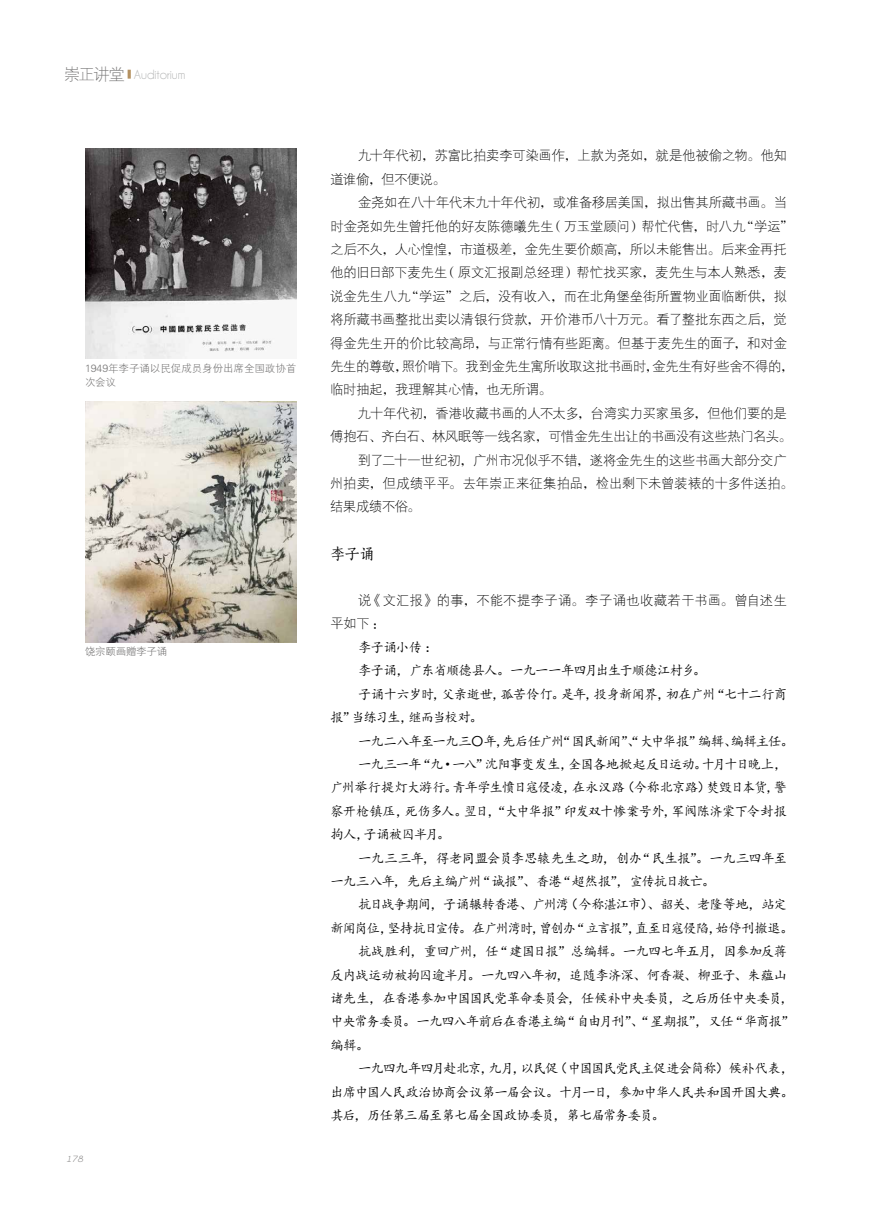
<style>
.page{position:relative;width:872px;height:1212px;background:#fff}
.page>*{position:absolute;margin:0;border:0;box-sizing:border-box;transform-origin:0 0}
.t1{font:15px "FZSKBXKJW GB1 0";color:#000}
.t2{font:13.5px "Kai Ti";letter-spacing:-.055em;color:#000}
.t3{font:13.5px "FZXDXK GBK1 0";letter-spacing:-.01em;color:#000}
.t4{font:13.5px "Kai Ti";letter-spacing:-.08em;color:#000}
.t5{font:13.5px "FZXDXK GBK1 0";letter-spacing:-.03em;color:#000}
.t6{font:13.5px "FZXDXK GBK1 0";letter-spacing:.01em;color:#000}
.t7{font:13.5px "Kai Ti";letter-spacing:-.03em;color:#000}
.t8{font:13.5px "FZXDXK GBK1 0";letter-spacing:.025em;color:#000}
.t9{font:13.5px "Champagne&Limousines";color:#b5b6b6}
.t10{font:13.5px "Kai Ti";letter-spacing:-.095em;color:#000}
.t11{font:10.5px/13.5px "FZXH1 K GBK1 0";letter-spacing:-.005em;color:#727171}
.t12{font:10.5px "FZXH1 K GBK1 0";letter-spacing:-.025em;color:#727171}
.t13{font:italic 9px "Champagne&Limousines";color:#727171;scale:1.2 1}
.s1{font-family:"FZXDXK GBK1 0";font-size:16.5px;color:#727171}
.s2{font-family:"FZBSK GBK1 0"}
</style>
<div class="page">
<img style="left:85px;top:402px;width:211px;height:240px">
<img style="left:85px;top:149px;width:211px;height:210px">
<svg style="left:128px;top:70px;width:3px;height:9px"></svg>
<p class="t9" style="left:64px;top:67px;width:123px"><span class="s1">崇正讲堂</span> Auditorium</p>
<p class="t11" style="left:85px;top:362px;width:213px">1949年李子诵以民促成员身份出席全国政协首次会议</p>
<p class="t12" style="left:85px;top:646px;width:84px">饶宗颐画赠李子诵</p>
<p class="t13" style="left:66px;top:1154px;width:16px">178</p>
<p class="t3" style="left:358px;top:148px;width:430px">九十年代初<span class="s2">，</span>苏富比拍卖李可染画作<span class="s2">，</span>上款为尧如<span class="s2">，</span>就是他被偷之物<span class="s2">。</span>他知</p>
<p class="t3" style="left:330px;top:172px;width:117px">道谁偷<span class="s2">，</span>但不便说<span class="s2">。</span></p>
<p class="t3" style="left:358px;top:195px;width:430px">金尧如在八十年代末九十年代初<span class="s2">，</span>或准备移居美国<span class="s2">，</span>拟出售其所藏书画<span class="s2">。</span>当</p>
<p class="t3" style="left:330px;top:219px;width:464px">时金尧如先生曾托他的好友陈德曦先生<span class="s2">（</span>万玉堂顾问<span class="s2">）</span>帮忙代售<span class="s2">，</span>时八九<span class="s2">“</span>学运<span class="s2">”</span></p>
<p class="t3" style="left:330px;top:242px;width:458px">之后不久<span class="s2">，</span>人心惶惶<span class="s2">，</span>市道极差<span class="s2">，</span>金先生要价颇高<span class="s2">，</span>所以未能售出<span class="s2">。</span>后来金再托</p>
<p class="t3" style="left:330px;top:265px;width:458px">他的旧日部下麦先生<span class="s2">（</span>原文汇报副总经理<span class="s2">）</span>帮忙找买家<span class="s2">，</span>麦先生与本人熟悉<span class="s2">，</span>麦</p>
<p class="t3" style="left:330px;top:289px;width:458px">说金先生八九<span class="s2">“</span>学运<span class="s2">”</span>之后<span class="s2">，</span>没有收入<span class="s2">，</span>而在北角堡垒街所置物业面临断供<span class="s2">，</span>拟</p>
<p class="t3" style="left:330px;top:312px;width:458px">将所藏书画整批出卖以清银行贷款<span class="s2">，</span>开价港币八十万元<span class="s2">。</span>看了整批东西之后<span class="s2">，</span>觉</p>
<p class="t3" style="left:330px;top:336px;width:458px">得金先生开的价比较高昂<span class="s2">，</span>与正常行情有些距离<span class="s2">。</span>但基于麦先生的面子<span class="s2">，</span>和对金</p>
<p class="t3" style="left:330px;top:359px;width:464px">先生的尊敬<span class="s2">，</span>照价啃下<span class="s2">。</span>我到金先生寓所收取这批书画时<span class="s2">，</span>金先生有好些舍不得的<span class="s2">，</span></p>
<p class="t3" style="left:330px;top:382px;width:223px">临时抽起<span class="s2">，</span>我理解其心情<span class="s2">，</span>也无所谓<span class="s2">。</span></p>
<p class="t3" style="left:358px;top:406px;width:430px">九十年代初<span class="s2">，</span>香港收藏书画的人不太多<span class="s2">，</span>台湾实力买家虽多<span class="s2">，</span>但他们要的是</p>
<p class="t5" style="left:330px;top:429px;width:463px">傅抱石<span class="s2">、</span>齐白石<span class="s2">、</span>林风眠等一线名家<span class="s2">，</span>可惜金先生出让的书画没有这些热门名头<span class="s2">。</span></p>
<p class="t3" style="left:358px;top:453px;width:430px">到了二十一世纪初<span class="s2">，</span>广州市况似乎不错<span class="s2">，</span>遂将金先生的这些书画大部分交广</p>
<p class="t6" style="left:330px;top:476px;width:464px">州拍卖<span class="s2">，</span>但成绩平平<span class="s2">。</span>去年崇正来征集拍品<span class="s2">，</span>检出剩下未曾装裱的十多件送拍<span class="s2">。</span></p>
<p class="t3" style="left:330px;top:499px;width:92px">结果成绩不俗<span class="s2">。</span></p>
<p class="t1" style="left:330px;top:546px;width:46px">李子诵</p>
<p class="t8" style="left:358px;top:593px;width:430px">说<span class="s2">《</span>文汇报<span class="s2">》</span>的事<span class="s2">，</span>不能不提李子诵<span class="s2">。</span>李子诵也收藏若干书画<span class="s2">。</span>曾自述生</p>
<p class="t3" style="left:330px;top:616px;width:56px">平如下<span class="s2">：</span></p>
<p class="t2" style="left:358px;top:640px;width:81px">李子诵小传：</p>
<p class="t2" style="left:358px;top:664px;width:349px">李子诵，广东省顺德县人。一九一一年四月出生于顺德江村乡。</p>
<p class="t2" style="left:358px;top:687px;width:430px">子诵十六岁时，父亲逝世，孤苦伶仃。是年，投身新闻界，初在广州“七十二行商</p>
<p class="t10" style="left:330px;top:710px;width:154px">报”当练习生，继而当校对。</p>
<p class="t2" style="left:358px;top:734px;width:437px">一九二八年至一九三〇年，先后任广州“国民新闻”、“大中华报”编辑、编辑主任。</p>
<p class="t2" style="left:358px;top:757px;width:430px">一九三一年“九·一八”沈阳事变发生，全国各地掀起反日运动。十月十日晚上，</p>
<p class="t2" style="left:330px;top:781px;width:458px">广州举行提灯大游行。青年学生愤日寇侵凌，在永汉路（今称北京路）焚毁日本货，警</p>
<p class="t2" style="left:330px;top:804px;width:458px">察开枪镇压，死伤多人。翌日，“大中华报”印发双十惨案号外，军阀陈济棠下令封报</p>
<p class="t2" style="left:330px;top:827px;width:121px">拘人，子诵被囚半月。</p>
<p class="t7" style="left:358px;top:851px;width:430px">一九三三年，得老同盟会员李思辕先生之助，创办“民生报”。一九三四年至</p>
<p class="t2" style="left:330px;top:874px;width:386px">一九三八年，先后主编广州“诚报”、香港“超然报”，宣传抗日救亡。</p>
<p class="t2" style="left:358px;top:898px;width:430px">抗日战争期间，子诵辗转香港、广州湾（今称湛江市）、韶关、老隆等地，站定</p>
<p class="t4" style="left:330px;top:921px;width:464px">新闻岗位，坚持抗日宣传。在广州湾时，曾创办“立言报”，直至日寇侵陷，始停刊撤退。</p>
<p class="t2" style="left:358px;top:944px;width:430px">抗战胜利，重回广州，任“建国日报”总编辑。一九四七年五月，因参加反蒋</p>
<p class="t2" style="left:330px;top:968px;width:458px">反内战运动被拘囚逾半月。一九四八年初，追随李济深、何香凝、柳亚子、朱藴山</p>
<p class="t2" style="left:330px;top:991px;width:464px">诸先生，在香港参加中国国民党革命委员会，任候补中央委员，之后历任中央委员，</p>
<p class="t2" style="left:330px;top:1015px;width:464px">中央常务委员。一九四八年前后在香港主编“自由月刊”、“星期报”，又任“华商报”</p>
<p class="t2" style="left:330px;top:1038px;width:40px">编辑。</p>
<p class="t2" style="left:358px;top:1061px;width:437px">一九四九年四月赴北京，九月，以民促（中国国民党民主促进会简称）候补代表，</p>
<p class="t2" style="left:330px;top:1085px;width:464px">出席中国人民政治协商会议第一届会议。十月一日，参加中华人民共和国开国大典。</p>
<p class="t2" style="left:330px;top:1108px;width:336px">其后，历任第三届至第七届全国政协委员，第七届常务委员。</p>
</div>
